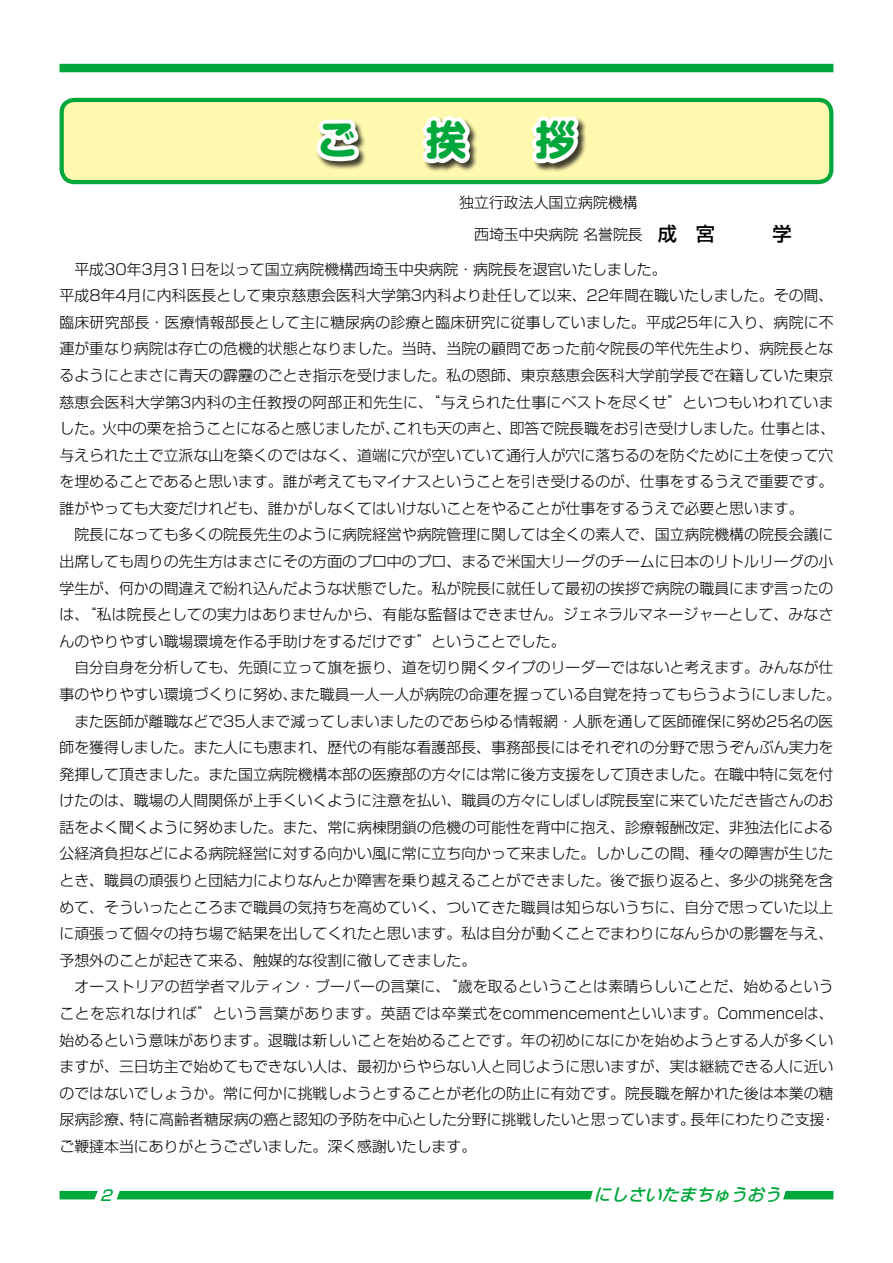
<style>
.page{position:relative;width:893px;height:1263px;background:#fff}
.page>*{position:absolute;margin:0;border:0;box-sizing:border-box;transform-origin:0 0}
.t1{font:700 40.35px "Shin M Go Pro";color:#00a73b}
.t2{font:italic 500 16.95px "Shin Go Pro";color:#00a73b}
.t3{font:300 14.85px/26.5px "Shin Go Pro";color:#000}
.t4{font:italic 500 14.85px "Shin Go Pro";color:#00a73b}
.s1{font-weight:500;font-size:19.2px}
</style>
<div class="page">
<div style="left:60px;top:64px;width:773px;height:8px;background:#00a73b"></div>
<div style="left:117px;top:1191px;width:476px;height:8px;background:#00a73b"></div>
<svg style="left:60px;top:1191px;width:38px;height:8px"></svg>
<svg style="left:783px;top:1191px;width:50px;height:8px"></svg>
<div style="left:62px;top:100px;width:769px;height:82px;background:#fff9b0;border-radius:13px"></div>
<div style="left:60px;top:98px;width:773px;height:86px;border:4px solid #00a73b;border-radius:13px"></div>
<svg style="left:316px;top:119px;width:48px;height:48px;background:#e1dfcc"></svg>
<svg style="left:417px;top:97px;width:57px;height:70px"></svg>
<svg style="left:511px;top:97px;width:107px;height:83px"></svg>
<h1 class="t1" style="left:317px;top:107px;width:260px">ご　挨　拶</h1>
<p class="t3" style="left:459px;top:184px;width:334px;line-height:32px">独立行政法人国立病院機構<br>　西埼玉中央病院 名誉院長　<span class="s1">成　宮　　　学</span></p>
<p class="t3" style="left:60px;top:254px;width:783px">　平成30年3月31日を以って国立病院機構西埼玉中央病院・病院長を退官いたしました。<br>平成8年4月に内科医長として東京慈恵会医科大学第3内科より赴任して以来、22年間在職いたしました。その間、臨床研究部長・医療情報部長として主に糖尿病の診療と臨床研究に従事していました。平成25年に入り、病院に不運が重なり病院は存亡の危機的状態となりました。当時、当院の顧問であった前々院長の竿代先生より、病院長となるようにとまさに青天の霹靂のごとき指示を受けました。私の恩師、東京慈恵会医科大学前学長で在籍していた東京慈恵会医科大学第3内科の主任教授の阿部正和先生に、“与えられた仕事にベストを尽くせ”といつもいわれていました。火中の栗を拾うことになると感じましたが、これも天の声と、即答で院長職をお引き受けしました。仕事とは、与えられた土で立派な山を築くのではなく、道端に穴が空いていて通行人が穴に落ちるのを防ぐために土を使って穴を埋めることであると思います。誰が考えてもマイナスということを引き受けるのが、仕事をするうえで重要です。誰がやっても大変だけれども、誰かがしなくてはいけないことをやることが仕事をするうえで必要と思います。<br>　院長になっても多くの院長先生のように病院経営や病院管理に関しては全くの素人で、国立病院機構の院長会議に出席しても周りの先生方はまさにその方面のプロ中のプロ、まるで米国大リーグのチームに日本のリトルリーグの小学生が、何かの間違えで紛れ込んだような状態でした。私が院長に就任して最初の挨拶で病院の職員にまず言ったのは、“私は院長としての実力はありませんから、有能な監督はできません。ジェネラルマネージャーとして、みなさんのやりやすい職場環境を作る手助けをするだけです”ということでした。<br>　自分自身を分析しても、先頭に立って旗を振り、道を切り開くタイプのリーダーではないと考えます。みんなが仕事のやりやすい環境づくりに努め、また職員一人一人が病院の命運を握っている自覚を持ってもらうようにしました。　また医師が離職などで35人まで減ってしまいましたのであらゆる情報網・人脈を通して医師確保に努め25名の医師を獲得しました。また人にも恵まれ、歴代の有能な看護部長、事務部長にはそれぞれの分野で思うぞんぶん実力を発揮して頂きました。また国立病院機構本部の医療部の方々には常に後方支援をして頂きました。在職中特に気を付けたのは、職場の人間関係が上手くいくように注意を払い、職員の方々にしばしば院長室に来ていただき皆さんのお話をよく聞くように努めました。また、常に病棟閉鎖の危機の可能性を背中に抱え、診療報酬改定、非独法化による公経済負担などによる病院経営に対する向かい風に常に立ち向かって来ました。しかしこの間、種々の障害が生じたとき、職員の頑張りと団結力によりなんとか障害を乗り越えることができました。後で振り返ると、多少の挑発を含めて、そういったところまで職員の気持ちを高めていく、ついてきた職員は知らないうちに、自分で思っていた以上に頑張って個々の持ち場で結果を出してくれたと思います。私は自分が動くことでまわりになんらかの影響を与え、予想外のことが起きて来る、触媒的な役割に徹してきました。<br>　オーストリアの哲学者マルティン・ブーバーの言葉に、“歳を取るということは素晴らしいことだ、始めるということを忘れなければ”という言葉があります。英語では卒業式をcommencementといいます。Commenceは、始めるという意味があります。退職は新しいことを始めることです。年の初めになにかを始めようとする人が多くいますが、三日坊主で始めてもできない人は、最初からやらない人と同じように思いますが、実は継続できる人に近いのではないでしょうか。常に何かに挑戦しようとすることが老化の防止に有効です。院長職を解かれた後は本業の糖尿病診療、特に高齢者糖尿病の癌と認知の予防を中心とした分野に挑戦したいと思っています。長年にわたりご支援・ご鞭撻本当にありがとうございました。深く感謝いたします。</p>
<p class="t4" style="left:100px;top:1183px;width:18px">2</p>
<p class="t2" style="left:594px;top:1181px;width:195px">にしさいたまちゅうおう</p>
</div>
